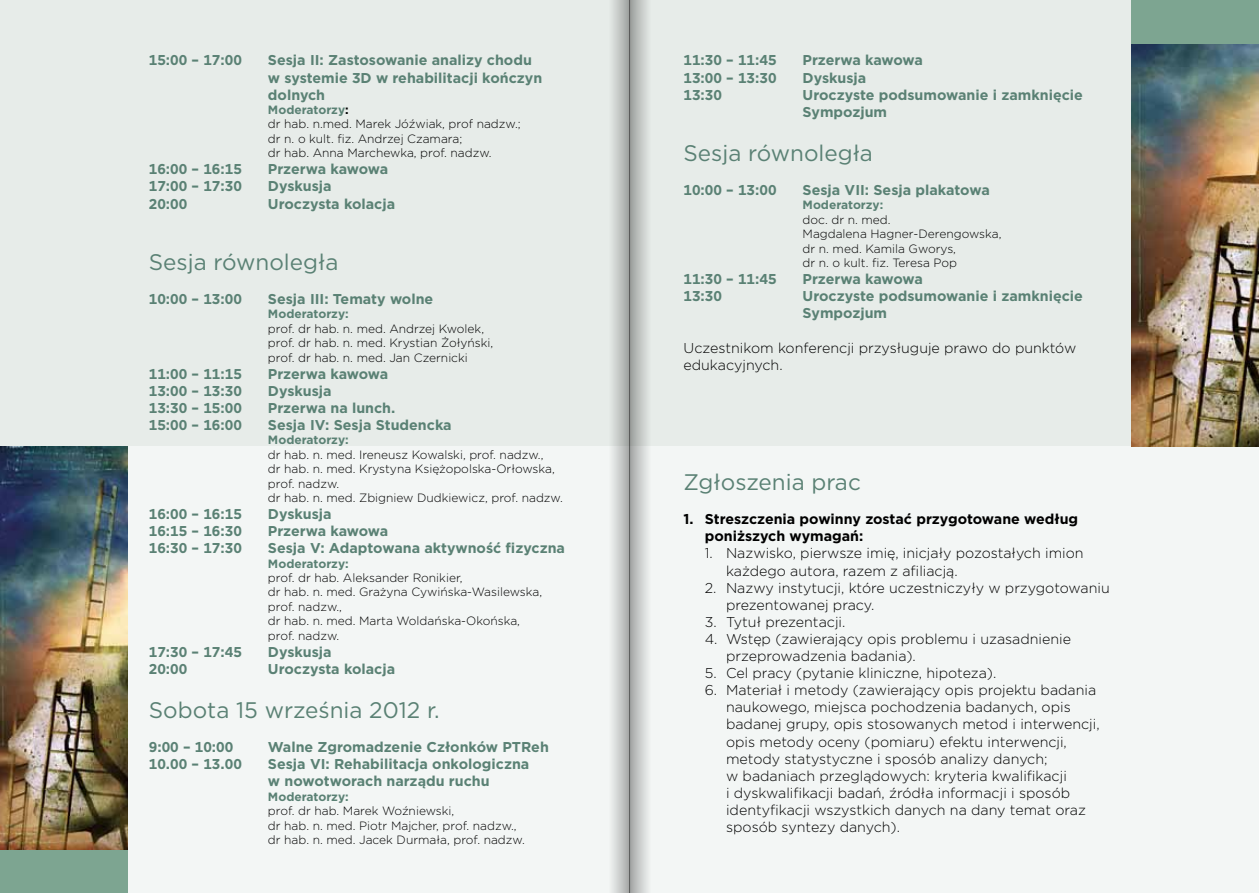
<style>
.page{position:relative;width:1259px;height:893px;background:#fff}
.page>*{position:absolute;margin:0;border:0;box-sizing:border-box;transform-origin:0 0}
.t1{font:22.5px "Gotham";color:#5a8174}
.t2{font:700 14.25px/17.1px "Gotham";color:#5a8174}
.t3{font:300 14.25px/17.1px "Gotham";color:#000}
.t4{font:700 14.25px/17.1px "Gotham";color:#000}
.t5{font:300 12px/14.4px "Gotham";color:#000}
.t6{font:700 12px "Gotham";color:#5a8174}
.s1{font-weight:700;color:#5a8174}
.s2{font-weight:700}
</style>
<div class="page">
<div style="left:0;top:0;width:1259px;height:446px;background:#e7ece9"></div>
<div style="left:0;top:446px;width:1259px;height:447px;background:#f3f6f5"></div>
<img style="left:0;top:446px;width:128px;height:404px">
<img style="left:1131px;top:43px;width:128px;height:403px">
<div style="left:0;top:850px;width:128px;height:43px;background:#7da591"></div>
<div style="left:1131px;top:0;width:128px;height:43px;background:#7da591"></div>
<svg style="left:612px;top:0;width:17px;height:893px;background:#c3c6c4"></svg>
<div style="left:629px;top:0;width:22px;height:893px;background:linear-gradient(to right,#9d9f9e,#e9edeb)"></div>
<p class="t2" style="left:149px;top:52px;width:95px">15:00 – 17:00</p>
<p class="t2" style="left:268px;top:52px;width:276px">Sesja II: Zastosowanie analizy chodu w systemie 3D w rehabilitacji kończyn dolnych</p>
<p class="t5" style="left:268px;top:102px;width:254px"><span class="s1">Moderatorzy</span><span class="s2">:<br></span>dr hab. n.med. Marek Jóźwiak, prof nadzw.; dr n. o kult. fiz. Andrzej Czamara;<br>dr hab. Anna Marchewka, prof. nadzw.</p>
<p class="t2" style="left:149px;top:161px;width:95px">16:00 – 16:15</p>
<p class="t2" style="left:268px;top:161px;width:122px">Przerwa kawowa</p>
<p class="t2" style="left:149px;top:178px;width:95px">17:00 – 17:30</p>
<p class="t2" style="left:268px;top:178px;width:65px">Dyskusja</p>
<p class="t2" style="left:149px;top:195px;width:40px">20:00</p>
<p class="t2" style="left:268px;top:195px;width:129px">Uroczysta kolacja</p>
<h1 class="t1" style="left:149px;top:247px;width:191px">Sesja równoległa</h1>
<p class="t2" style="left:149px;top:290px;width:95px">10:00 – 13:00</p>
<p class="t2" style="left:268px;top:290px;width:167px">Sesja III: Tematy wolne</p>
<p class="t6" style="left:268px;top:306px;width:82px">Moderatorzy:</p>
<p class="t5" style="left:268px;top:321px;width:227px">prof. dr hab. n. med. Andrzej Kwolek, prof. dr hab. n. med. Krystian Żołyński, prof. dr hab. n. med. Jan Czernicki</p>
<p class="t2" style="left:149px;top:365px;width:95px">11:00 – 11:15</p>
<p class="t2" style="left:268px;top:365px;width:122px">Przerwa kawowa</p>
<p class="t2" style="left:149px;top:382px;width:95px">13:00 – 13:30</p>
<p class="t2" style="left:268px;top:382px;width:65px">Dyskusja</p>
<p class="t2" style="left:149px;top:399px;width:95px">13:30 – 15:00</p>
<p class="t2" style="left:268px;top:399px;width:129px">Przerwa na lunch.</p>
<p class="t2" style="left:149px;top:416px;width:95px">15:00 – 16:00</p>
<p class="t2" style="left:268px;top:416px;width:185px">Sesja IV: Sesja Studencka</p>
<p class="t6" style="left:268px;top:432px;width:82px">Moderatorzy:</p>
<p class="t5" style="left:268px;top:447px;width:296px">dr hab. n. med. Ireneusz Kowalski, prof. nadzw.,<br>dr hab. n. med. Krystyna Księżopolska-Orłowska, prof. nadzw.<br>dr hab. n. med. Zbigniew Dudkiewicz, prof. nadzw.</p>
<p class="t2" style="left:149px;top:505px;width:95px">16:00 – 16:15</p>
<p class="t2" style="left:268px;top:505px;width:65px">Dyskusja</p>
<p class="t2" style="left:149px;top:522px;width:95px">16:15 – 16:30</p>
<p class="t2" style="left:268px;top:522px;width:122px">Przerwa kawowa</p>
<p class="t2" style="left:149px;top:540px;width:95px">16:30 – 17:30</p>
<p class="t2" style="left:268px;top:540px;width:298px">Sesja V: Adaptowana aktywność fizyczna</p>
<p class="t6" style="left:268px;top:555px;width:82px">Moderatorzy:</p>
<p class="t5" style="left:268px;top:570px;width:276px">prof. dr hab. Aleksander Ronikier,<br>dr hab. n. med. Grażyna Cywińska-Wasilewska, prof. nadzw.,<br>dr hab. n. med. Marta Woldańska-Okońska, prof. nadzw.</p>
<p class="t2" style="left:149px;top:643px;width:95px">17:30 – 17:45</p>
<p class="t2" style="left:268px;top:643px;width:65px">Dyskusja</p>
<p class="t2" style="left:149px;top:660px;width:40px">20:00</p>
<p class="t2" style="left:268px;top:660px;width:129px">Uroczysta kolacja</p>
<h1 class="t1" style="left:149px;top:696px;width:292px">Sobota 15 września 2012 r.</h1>
<p class="t2" style="left:149px;top:738px;width:86px">9:00 – 10:00</p>
<p class="t2" style="left:268px;top:738px;width:282px">Walne Zgromadzenie Członków PTReh</p>
<p class="t2" style="left:149px;top:756px;width:95px">10.00 – 13.00</p>
<p class="t2" style="left:268px;top:756px;width:263px">Sesja VI: Rehabilitacja onkologiczna w nowotworach narządu ruchu</p>
<p class="t6" style="left:268px;top:788px;width:82px">Moderatorzy:</p>
<p class="t5" style="left:268px;top:803px;width:258px">prof. dr hab. Marek Woźniewski,<br>dr hab. n. med. Piotr Majcher, prof. nadzw., dr hab. n. med. Jacek Durmała, prof. nadzw.</p>
<p class="t2" style="left:683px;top:52px;width:95px">11:30 – 11:45</p>
<p class="t2" style="left:802px;top:52px;width:122px">Przerwa kawowa</p>
<p class="t2" style="left:683px;top:69px;width:95px">13:00 – 13:30</p>
<p class="t2" style="left:802px;top:69px;width:65px">Dyskusja</p>
<p class="t2" style="left:683px;top:86px;width:40px">13:30</p>
<p class="t2" style="left:802px;top:86px;width:282px">Uroczyste podsumowanie i zamknięcie<br>Sympozjum</p>
<h1 class="t1" style="left:683px;top:138px;width:191px">Sesja równoległa</h1>
<p class="t2" style="left:683px;top:181px;width:95px">10:00 – 13:00</p>
<p class="t2" style="left:802px;top:181px;width:189px">Sesja VII: Sesja plakatowa</p>
<p class="t6" style="left:802px;top:197px;width:82px">Moderatorzy:</p>
<p class="t5" style="left:802px;top:212px;width:200px">doc. dr n. med.<br>Magdalena Hagner-Derengowska, dr n. med. Kamila Gworys,<br>dr n. o kult. fiz. Teresa Pop</p>
<p class="t2" style="left:683px;top:270px;width:95px">11:30 – 11:45</p>
<p class="t2" style="left:802px;top:270px;width:122px">Przerwa kawowa</p>
<p class="t2" style="left:683px;top:288px;width:40px">13:30</p>
<p class="t2" style="left:802px;top:288px;width:282px">Uroczyste podsumowanie i zamknięcie<br>Sympozjum</p>
<p class="t3" style="left:683px;top:339px;width:394px">Uczestnikom konferencji przysługuje prawo do punktów edukacyjnych.</p>
<h1 class="t1" style="left:683px;top:468px;width:179px">Zgłoszenia prac</h1>
<p class="t4" style="left:705px;top:510px;width:375px;text-indent:-21px">1. Streszczenia powinny zostać przygotowane według poniższych wymagań:</p>
<p class="t3" style="left:726px;top:544px;width:359px;text-indent:-21px">1. Nazwisko, pierwsze imię, inicjały pozostałych imion każdego autora, razem z afiliacją.</p>
<p class="t3" style="left:726px;top:579px;width:385px;text-indent:-21px">2. Nazwy instytucji, które uczestniczyły w przygotowaniu prezentowanej pracy.</p>
<p class="t3" style="left:705px;top:613px;width:142px">3. Tytuł prezentacji.</p>
<p class="t3" style="left:726px;top:630px;width:346px;text-indent:-21px">4. Wstęp (zawierający opis problemu i uzasadnienie przeprowadzenia badania).</p>
<p class="t3" style="left:705px;top:664px;width:293px">5. Cel pracy (pytanie kliniczne, hipoteza).</p>
<p class="t3" style="left:726px;top:681px;width:375px;text-indent:-21px">6. Materiał i metody (zawierający opis projektu badania naukowego, miejsca pochodzenia badanych, opis badanej grupy, opis stosowanych metod i interwencji, opis metody oceny (pomiaru) efektu interwencji, metody statystyczne i sposób analizy danych;<br>w badaniach przeglądowych: kryteria kwalifikacji<br>i dyskwalifikacji badań, źródła informacji i sposób identyfikacji wszystkich danych na dany temat oraz sposób syntezy danych).</p>
</div>
